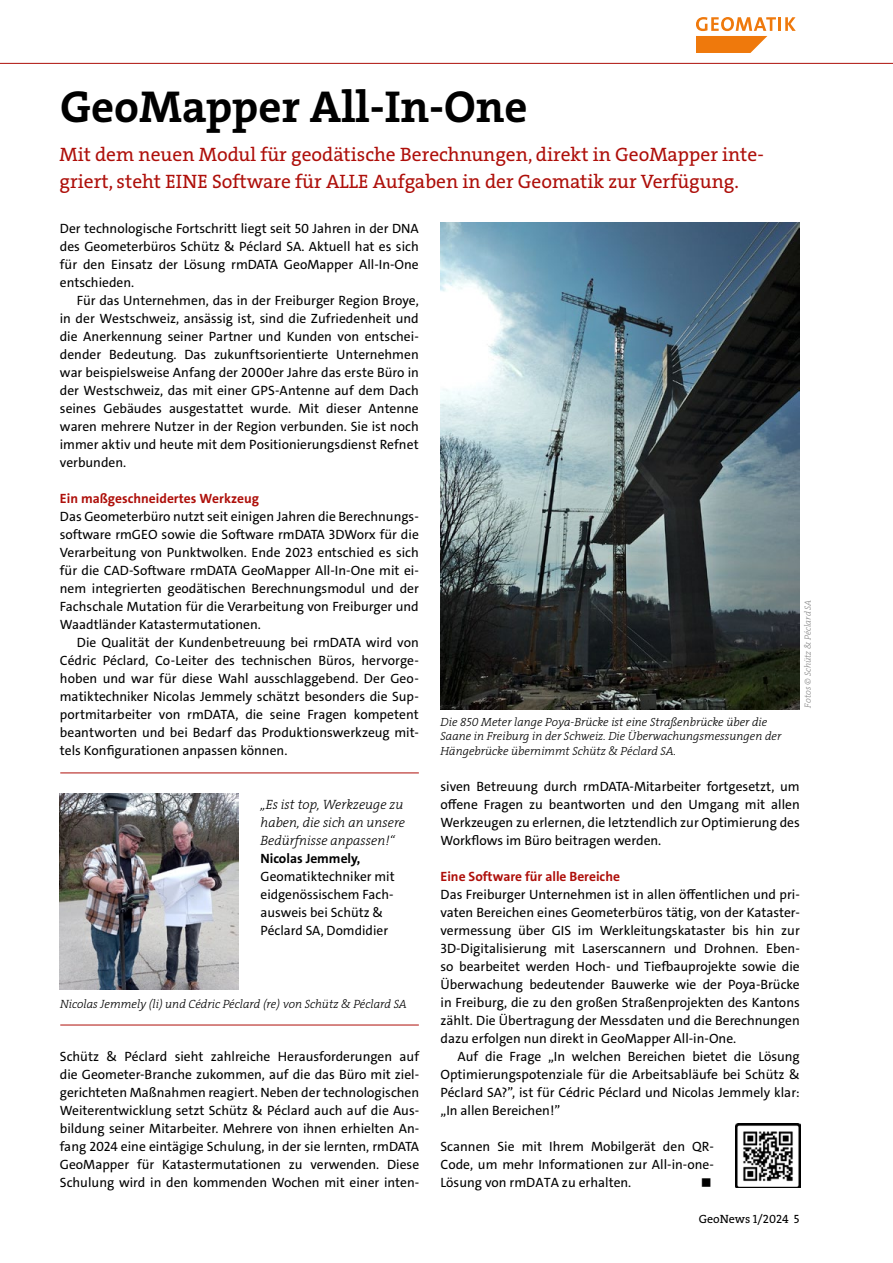
<style>
.page{position:relative;width:893px;height:1263px;background:#fff}
.page>*{position:absolute;margin:0;border:0;box-sizing:border-box;transform-origin:0 0}
.t1{font:45px "The Serif LP7 Bld";color:#000}
.t2{font:19.5px/27px "The Serif LP5 Plain";color:#ae0f0a}
.t3{font:13.5px/18px "The Sans C4 s";color:#000;text-align:justify}
.t4{font:13.5px/18px "The Serif LP3 Lig IT";color:#000}
.t5{font:700 13.5px "The Sans C4 s";color:#ae0f0a}
.t6{font:700 13.5px "The Sans C4 s";color:#000}
.t7{font:12px "The Serif LP3 Lig IT";color:#000}
.t8{font:12px "The Serif LP5 Plain";color:#000}
.t9{font:11.85px/14.9px "The Serif LP3 Lig IT";color:#000}
.t10{font:9px "The Serif LP3 Lig IT";color:#878787}
</style>
<div class="page">
<svg style="left:0;top:62px;width:893px;height:2px;background:#d58683"></svg>
<img style="left:440px;top:222px;width:359px;height:488px">
<img style="left:735px;top:1123px;width:65px;height:65px">
<hr style="left:60px;top:772px;width:359px;height:1px;background:#ae0f0a">
<img style="left:60px;top:794px;width:179px;height:195px">
<hr style="left:60px;top:1025px;width:359px;height:1px;background:#ae0f0a">
<svg style="left:696px;top:17px;width:100px;height:36px"></svg>
<h1 class="t1" style="left:60px;top:77px;width:469px">GeoMapper All-In-One</h1>
<h2 class="t2" style="left:60px;top:141px;width:704px">Mit dem neuen Modul für geodätische Berechnungen, direkt in GeoMapper inte&shy;griert, steht EINE Software für ALLE Aufgaben in der Geomatik zur Verfügung.</h2>
<p class="t3" style="left:60px;top:220px;width:360px">Der technologische Fortschritt liegt seit 50 Jahren in der DNA des Geometerbüros Schütz &amp; Péclard SA. Aktuell hat es sich für den Einsatz der Lösung rmDATA GeoMapper All-In-One entschieden.</p>
<p class="t3" style="left:60px;top:292px;width:360px;text-indent:17px">Für das Unternehmen, das in der Freiburger Region Broye, in der Westschweiz, ansässig ist, sind die Zufriedenheit und die Anerkennung seiner Partner und Kunden von entschei&shy;dender Bedeutung. Das zukunftsorientierte Unternehmen war beispielsweise Anfang der 2000er Jahre das erste Büro in der Westschweiz, das mit einer GPS-Antenne auf dem Dach seines Gebäudes ausgestattet wurde. Mit dieser Antenne waren mehrere Nutzer in der Region verbunden. Sie ist noch immer aktiv und heute mit dem Positionierungsdienst Refnet verbunden.</p>
<p class="t5" style="left:60px;top:490px;width:201px">Ein maßgeschneidertes Werkzeug</p>
<p class="t3" style="left:60px;top:507px;width:360px">Das Geometerbüro nutzt seit einigen Jahren die Berechnungs&shy;software rmGEO sowie die Software rmDATA 3DWorx für die Verarbeitung von Punktwolken. Ende 2023 entschied es sich für die CAD-Software rmDATA GeoMapper All-In-One mit ei&shy;nem integrierten geodätischen Berechnungsmodul und der Fachschale Mutation für die Verarbeitung von Freiburger und Waadtländer Katastermutationen.</p>
<p class="t3" style="left:60px;top:633px;width:360px;text-indent:17px">Die Qualität der Kundenbetreuung bei rmDATA wird von Cédric Péclard, Co-Leiter des technischen Büros, hervorge&shy;hoben und war für diese Wahl ausschlaggebend. Der Geo&shy;matiktechniker Nicolas Jemmely schätzt besonders die Sup&shy;portmitarbeiter von rmDATA, die seine Fragen kompetent beantworten und bei Bedarf das Produktionswerkzeug mit&shy;tels Konfigurationen anpassen können.</p>
<p class="t9" style="left:440px;top:714px;width:342px">Die 850 Meter lange Poya-Brücke ist eine Straßenbrücke über die<br>Saane in Freiburg in der Schweiz. Die Überwachungsmessungen der<br>Hängebrücke übernimmt Schütz &amp; Péclard SA.</p>
<p class="t10" style="left:802px;top:707px;width:110px;rotate:-90deg">Fotos © Schütz &amp; Péclard SA</p>
<p class="t4" style="left:261px;top:796px;width:146px">„Es ist top, Werkzeuge zu haben, die sich an unsere<br>Bedürfnisse anpassen!“</p>
<p class="t6" style="left:261px;top:850px;width:101px">Nicolas Jemmely,</p>
<p class="t3" style="left:261px;top:868px;width:136px;text-align:left">Geomatiktechniker mit eidgenössischem Fach&shy;ausweis bei Schütz &amp;<br>Péclard SA, Domdidier</p>
<p class="t7" style="left:60px;top:996px;width:348px">Nicolas Jemmely (li) und Cédric Péclard (re) von Schütz &amp; Péclard SA</p>
<p class="t3" style="left:60px;top:1047px;width:361px">Schütz &amp; Péclard sieht zahlreiche Herausforderungen auf die Geometer-Branche zukommen, auf die das Büro mit ziel&shy;gerichteten Maßnahmen reagiert. Neben der technologischen Weiterentwicklung setzt Schütz &amp; Péclard auch auf die Aus&shy;bildung seiner Mitarbeiter. Mehrere von ihnen erhielten An&shy;fang 2024 eine eintägige Schulung, in der sie lernten, rmDATA GeoMapper für Katastermutationen zu verwenden. Diese Schulung wird in den kommenden Wochen mit einer inten-</p>
<p class="t3" style="left:440px;top:777px;width:361px">siven Betreuung durch rmDATA-Mitarbeiter fortgesetzt, um offene Fragen zu beantworten und den Umgang mit allen Werkzeugen zu erlernen, die letztendlich zur Optimierung des Workflows im Büro beitragen werden.</p>
<p class="t5" style="left:440px;top:868px;width:181px">Eine Software für alle Bereiche</p>
<p class="t3" style="left:440px;top:885px;width:361px">Das Freiburger Unternehmen ist in allen öffentlichen und pri&shy;vaten Bereichen eines Geometerbüros tätig, von der Kataster&shy;vermessung über GIS im Werkleitungskataster bis hin zur 3D-Digitalisierung mit Laserscannern und Drohnen. Eben&shy;so bearbeitet werden Hoch- und Tiefbauprojekte sowie die Überwachung bedeutender Bauwerke wie der Poya-Brücke in Freiburg, die zu den großen Straßenprojekten des Kantons zählt. Die Übertragung der Messdaten und die Berechnungen dazu erfolgen nun direkt in GeoMapper All-in-One.</p>
<p class="t3" style="left:440px;top:1047px;width:361px;text-indent:17px">Auf die Frage „In welchen Bereichen bietet die Lösung Optimierungspotenziale für die Arbeitsabläufe bei Schütz &amp; Péclard SA?”, ist für Cédric Péclard und Nicolas Jemmely klar: „In allen Bereichen!”</p>
<p class="t3" style="left:440px;top:1137px;width:275px">Scannen Sie mit Ihrem Mobilgerät den QR-Code, um mehr Informationen zur All-in-one-Lösung von rmDATA zu erhalten.</p>
<p class="t8" style="left:699px;top:1211px;width:102px">GeoNews 1/2024 5</p>
</div>
